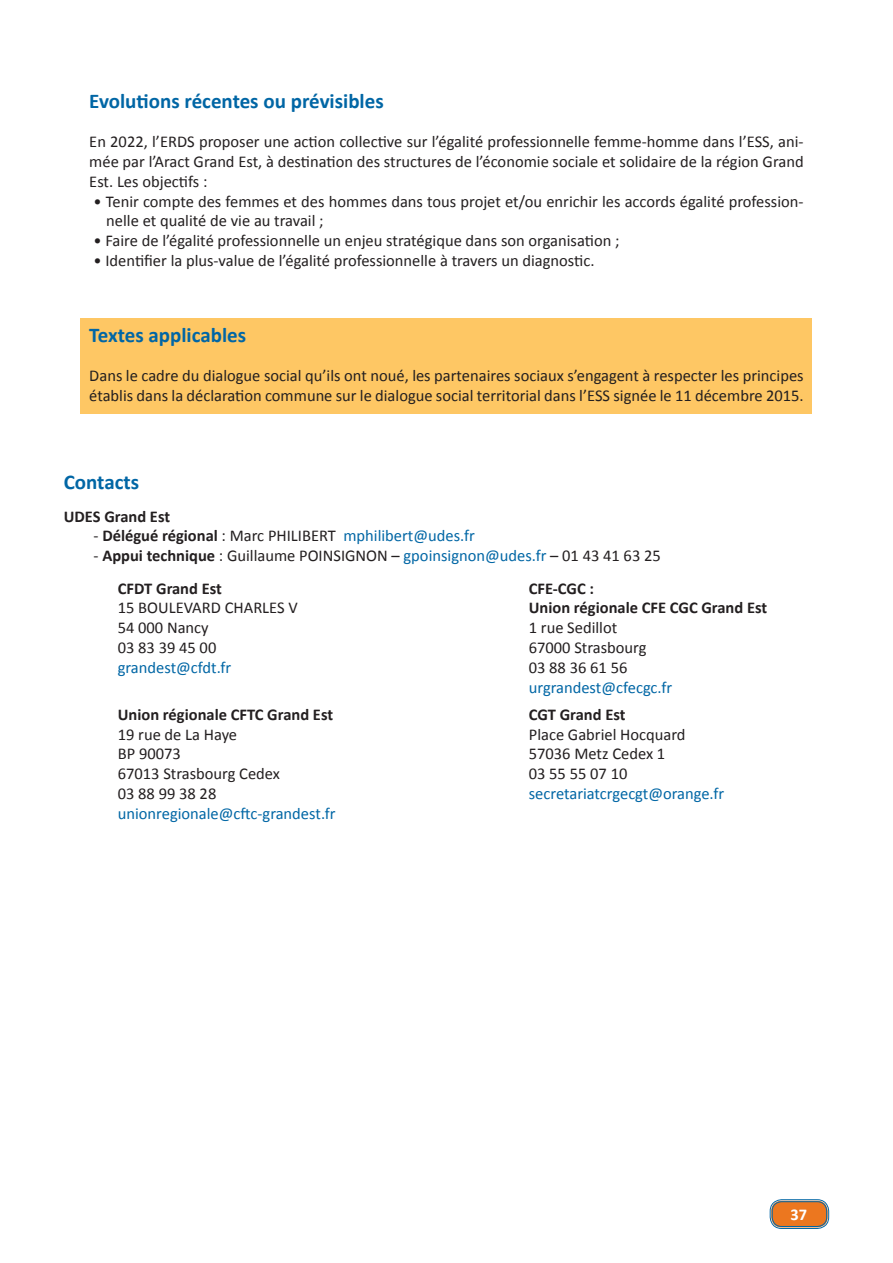
<style>
.page{position:relative;width:893px;height:1263px;background:#fff}
.page>*{position:absolute;margin:0;border:0;box-sizing:border-box;transform-origin:0 0}
.t1{font:700 21px "Calibri";color:#0166a5}
.t2{font:16.5px/19.8px "Calibri";color:#231f20}
.t3{font:16.5px "Calibri";color:#0166a5}
.t4{font:700 16.5px "Calibri";color:#231f20}
.t5{font:700 16.5px "Calibri";color:#fff}
.s1{color:#231f20}
.s2{font-weight:700;color:#231f20}
.s3{font-weight:700}
.s4{color:#0166a5}
</style>
<div class="page">
<div style="left:81px;top:318px;width:731px;height:96px;background:#fec764"></div>
<div style="left:771px;top:1201px;width:57px;height:26px;background:#ec771f;border-radius:10px"></div>
<div style="left:770px;top:1199px;width:59px;height:30px;border:1px solid #0166a5;border-radius:12px"></div>
<div style="left:772px;top:1201px;width:55px;height:26px;border:1px solid #0166a5;border-radius:9px"></div>
<p class="t1" style="left:89px;top:87px;width:296px">Evolutions récentes ou prévisibles</p>
<p class="t2" style="left:89px;top:132px;width:716px;text-align:justify">En 2022, l’ERDS proposer une action collective sur l’égalité professionnelle femme-homme dans l’ESS, ani&shy;mée par l’Aract Grand Est, à destination des structures de l’économie sociale et solidaire de la région Grand Est. Les objectifs :</p>
<p class="t2" style="left:106px;top:191px;width:699px;text-indent:-13px">• Tenir compte des femmes et des hommes dans tous projet et/ou enrichir les accords égalité profession&shy;nelle et qualité de vie au travail ;</p>
<p class="t2" style="left:94px;top:231px;width:527px">• Faire de l’égalité professionnelle un enjeu stratégique dans son organisation ;</p>
<p class="t2" style="left:94px;top:251px;width:502px">• Identifier la plus-value de l’égalité professionnelle à travers un diagnostic.</p>
<p class="t1" style="left:89px;top:321px;width:158px">Textes applicables</p>
<p class="t2" style="left:89px;top:366px;width:716px">Dans le cadre du dialogue social qu’ils ont noué, les partenaires sociaux s’engagent à respecter les principes établis dans la déclaration commune sur le dialogue social territorial dans l’ESS signée le 11 décembre 2015.</p>
<p class="t1" style="left:64px;top:469px;width:77px">Contacts</p>
<p class="t4" style="left:64px;top:506px;width:108px">UDES Grand Est</p>
<p class="t3" style="left:94px;top:526px;width:383px"><span class="s1">-</span> <span class="s2">Délégué régional</span> <span class="s1">: Marc PHILIBERT</span> mphilibert@udes.fr</p>
<p class="t2" style="left:94px;top:546px;width:569px">- <span class="s3">Appui technique</span> : Guillaume POINSIGNON – <span class="s4">gpoinsignon@udes.fr</span> – 01 43 41 63 25</p>
<p class="t4" style="left:118px;top:578px;width:106px">CFDT Grand Est</p>
<p class="t4" style="left:529px;top:578px;width:67px">CFE-CGC :</p>
<p class="t2" style="left:118px;top:598px;width:181px">15 BOULEVARD CHARLES V</p>
<p class="t4" style="left:529px;top:597px;width:240px">Union régionale CFE CGC Grand Est</p>
<p class="t2" style="left:118px;top:618px;width:92px">54 000 Nancy</p>
<p class="t2" style="left:529px;top:618px;width:90px">1 rue Sedillot</p>
<p class="t2" style="left:118px;top:638px;width:100px">03 83 39 45 00</p>
<p class="t2" style="left:529px;top:638px;width:119px">67000 Strasbourg</p>
<p class="t3" style="left:118px;top:657px;width:115px">grandest@cfdt.fr</p>
<p class="t2" style="left:529px;top:657px;width:100px">03 88 36 61 56</p>
<p class="t3" style="left:529px;top:677px;width:145px">urgrandest@cfecgc.fr</p>
<p class="t4" style="left:118px;top:704px;width:217px">Union régionale CFTC Grand Est</p>
<p class="t4" style="left:529px;top:704px;width:98px">CGT Grand Est</p>
<p class="t2" style="left:118px;top:724px;width:121px">19 rue de La Haye</p>
<p class="t2" style="left:529px;top:724px;width:158px">Place Gabriel Hocquard</p>
<p class="t2" style="left:118px;top:744px;width:65px">BP 90073</p>
<p class="t2" style="left:529px;top:744px;width:138px">57036 Metz Cedex 1</p>
<p class="t2" style="left:118px;top:764px;width:164px">67013 Strasbourg Cedex</p>
<p class="t2" style="left:529px;top:764px;width:100px">03 55 55 07 10</p>
<p class="t2" style="left:118px;top:783px;width:100px">03 88 99 38 28</p>
<p class="t3" style="left:529px;top:783px;width:197px">secretariatcrgecgt@orange.fr</p>
<p class="t3" style="left:118px;top:803px;width:219px">unionregionale@cftc-grandest.fr</p>
<p class="t5" style="left:790px;top:1204px;width:18px">37</p>
</div>
